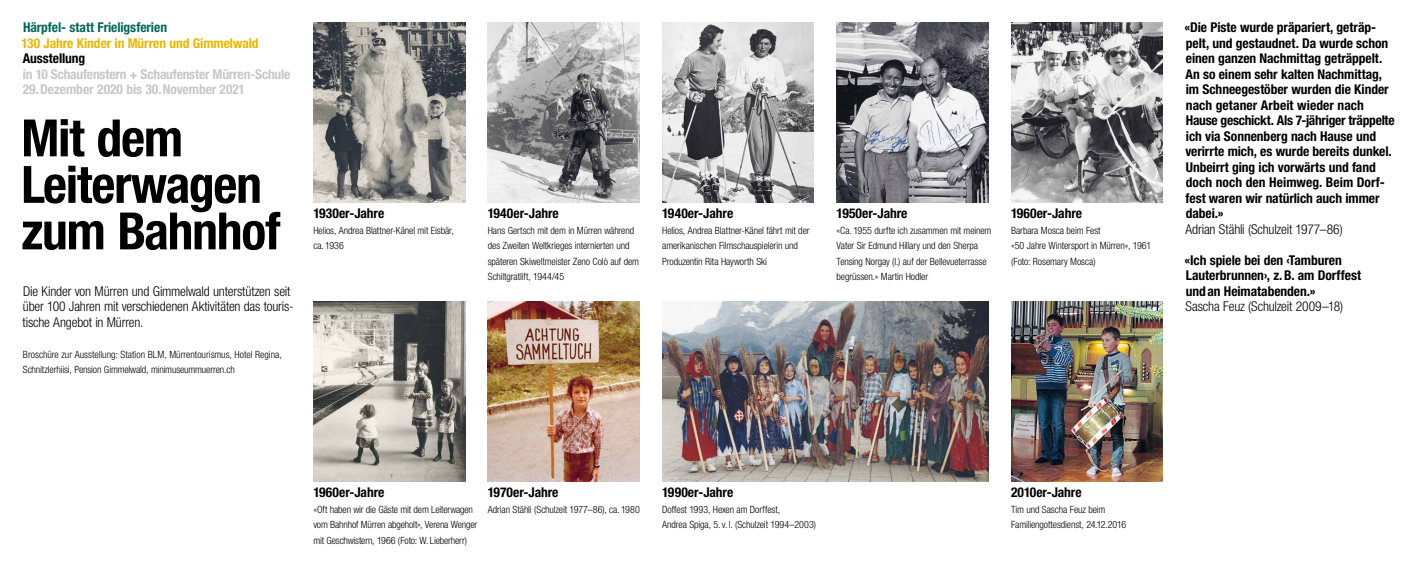
<style>
.page{position:relative;width:1418px;height:567px;background:#fff}
.page>*{position:absolute;margin:0;border:0;box-sizing:border-box;transform-origin:0 0}
.t1{font:700 condensed 51.5px/46.5px "Helvetica Neue LT Std";letter-spacing:-.02em;color:#000}
.t2{font:700 condensed 13.5px/15.5px "Helvetica Neue LT Std";letter-spacing:-.005em;color:#000}
.t3{font:300 condensed 13.5px/15.5px "Helvetica Neue LT Std";letter-spacing:-.015em;color:#000}
.t4{font:700 condensed 13.5px/15.5px "Helvetica Neue LT Std";letter-spacing:-.01em;color:#c6c7c8}
.t5{font:700 condensed 13.5px "Helvetica Neue LT Std";letter-spacing:-.005em;color:#e7b800}
.t6{font:700 condensed 13.5px "Helvetica Neue LT Std";letter-spacing:-.005em;color:#006858}
.t7{font:300 condensed 10px/15.5px "Helvetica Neue LT Std";letter-spacing:-.01em;color:#000}
</style>
<div class="page">
<img style="left:313px;top:23px;width:152px;height:180px">
<img style="left:488px;top:23px;width:151px;height:180px">
<img style="left:662px;top:23px;width:152px;height:180px">
<img style="left:836px;top:23px;width:152px;height:180px">
<img style="left:1011px;top:23px;width:151px;height:180px">
<img style="left:313px;top:302px;width:152px;height:180px">
<img style="left:488px;top:302px;width:151px;height:180px">
<img style="left:662px;top:302px;width:326px;height:180px">
<img style="left:1011px;top:302px;width:151px;height:180px">
<h2 class="t6" style="left:23px;top:19px;width:146px">Härpfel- statt Frieligsferien</h2>
<h2 class="t5" style="left:22px;top:35px;width:238px">130 Jahre Kinder in Mürren und Gimmelwald</h2>
<h2 class="t2" style="left:23px;top:51px;width:64px">Ausstellung</h2>
<h2 class="t4" style="left:23px;top:66px;width:269px">in 10 Schaufenstern + Schaufenster Mürren-Schule<br>29.Dezember 2020 bis 30.November 2021</h2>
<h1 class="t1" style="left:21px;top:114px;width:261px">Mit dem<br>Leiterwagen zum Bahnhof</h1>
<h2 class="t3" style="left:23px;top:283px;width:272px">Die Kinder von Mürren und Gimmelwald unterstützen seit über 100 Jahren mit verschiedenen Aktivitäten das touris&shy;tische Angebot in Mürren.</h2>
<p class="t7" style="left:23px;top:346px;width:260px">Broschüre zur Ausstellung: Station BLM, Mürrentourismus, Hotel Regina,<br>Schnitzlerhiisi, Pension Gimmelwald, minimuseummuerren.ch</p>
<h2 class="t2" style="left:313px;top:206px;width:72px">1930er-Jahre</h2>
<p class="t7" style="left:313px;top:222px;width:142px">Helios, Andrea Blattner-Känel mit Eisbär, ca. 1936</p>
<h2 class="t2" style="left:488px;top:206px;width:73px">1940er-Jahre</h2>
<p class="t7" style="left:488px;top:222px;width:153px">Hans Gertsch mit dem in Mürren während des Zweiten Weltkrieges internierten und späteren Skiweltmeister Zeno Colò auf dem Schiltgratlift, 1944/45</p>
<h2 class="t2" style="left:662px;top:206px;width:73px">1940er-Jahre</h2>
<p class="t7" style="left:662px;top:222px;width:149px">Helios, Andrea Blattner-Känel fährt mit der amerikanischen Filmschauspielerin und<br>Produzentin Rita Hayworth Ski</p>
<h2 class="t2" style="left:836px;top:206px;width:72px">1950er-Jahre</h2>
<p class="t7" style="left:836px;top:222px;width:156px">«Ca. 1955 durfte ich zusammen mit meinem Vater Sir Edmund Hillary und den Sherpa Tensing Norgay (l.) auf der Bellevueterrasse begrüssen.» Martin Hodler</p>
<h2 class="t2" style="left:1011px;top:206px;width:73px">1960er-Jahre</h2>
<p class="t7" style="left:1011px;top:222px;width:142px">Barbara Mosca beim Fest<br>«50 Jahre Wintersport in Mürren», 1961 (Foto: Rosemary Mosca)</p>
<p class="t2" style="left:1184px;top:20px;width:212px">«Die Piste wurde präpariert, geträp&shy;pelt, und gestaudnet. Da wurde schon einen ganzen Nachmittag geträppelt.<br>An so einem sehr kalten Nachmittag, im Schneegestöber wurden die Kinder nach getaner Arbeit wieder nach Hause geschickt. Als 7-jähriger träppelte ich via Sonnenberg nach Hause und verirrte mich, es wurde bereits dunkel.<br>Unbeirrt ging ich vorwärts und fand doch noch den Heimweg. Beim Dorf&shy;fest waren wir natürlich auch immer dabei.»</p>
<h2 class="t3" style="left:1185px;top:221px;width:159px">Adrian Stähli (Schulzeit 1977–86)</h2>
<h2 class="t2" style="left:1184px;top:252px;width:178px">«Ich spiele bei den ‹Tamburen<br>Lauterbrunnen›, z.B. am Dorffest und an Heimatabenden.»</h2>
<h2 class="t3" style="left:1185px;top:299px;width:159px">Sascha Feuz (Schulzeit 2009–18)</h2>
<h2 class="t2" style="left:313px;top:485px;width:73px">1960er-Jahre</h2>
<p class="t7" style="left:313px;top:501px;width:165px">«Oft haben wir die Gäste mit dem Leiterwagen vom Bahnhof Mürren abgeholt», Verena Wenger mit Geschwistern, 1966 (Foto: W. Lieberherr)</p>
<h2 class="t2" style="left:488px;top:485px;width:72px">1970er-Jahre</h2>
<p class="t7" style="left:488px;top:501px;width:153px">Adrian Stähli (Schulzeit 1977–86), ca. 1980</p>
<h2 class="t2" style="left:662px;top:485px;width:73px">1990er-Jahre</h2>
<p class="t7" style="left:662px;top:501px;width:155px">Doffest 1993, Hexen am Dorffest,<br>Andrea Spiga, 5.v. l. (Schulzeit 1994–2003)</p>
<h2 class="t2" style="left:1011px;top:485px;width:72px">2010er-Jahre</h2>
<p class="t7" style="left:1011px;top:501px;width:117px">Tim und Sascha Feuz beim<br>Familiengottesdienst, 24.12.2016</p>
</div>
